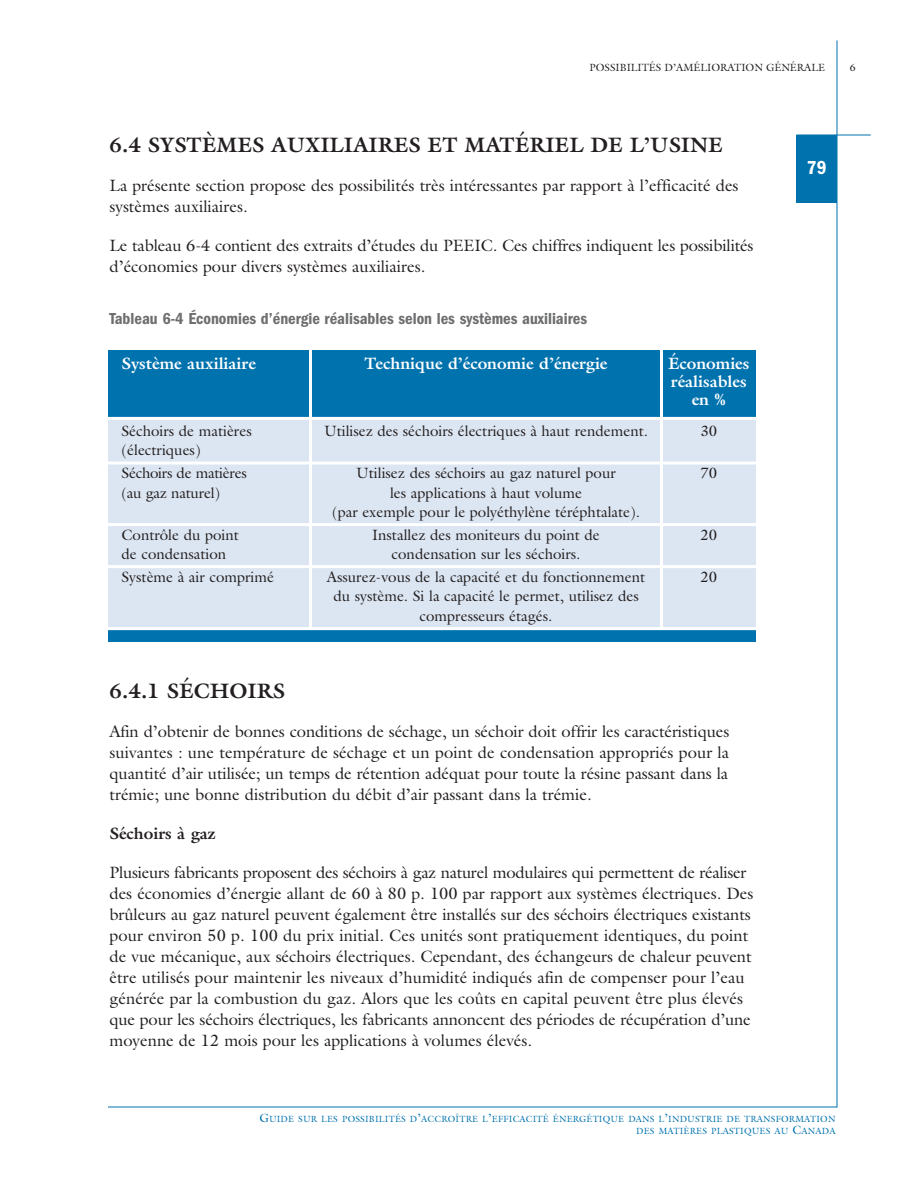
<style>
.page{position:relative;width:918px;height:1188px;background:#fff}
.page>*{position:absolute;margin:0;border:0;box-sizing:border-box;transform-origin:0 0}
.t1{font:700 21px "Galliard";color:#231f20}
.t2{font:600 condensed 19.5px "Franklin Gothic";color:#fff}
.t3{font:16.5px/21px "Galliard";color:#231f20}
.t4{font:700 16.5px/18px "Galliard";color:#fff;text-align:center}
.t5{font:600 condensed 16.5px "Franklin Gothic";color:#6d6e70}
.t6{font:700 16.5px "Galliard";color:#231f20}
.t7{font:15px/19.5px "Galliard";color:#231f20}
.t8{font:10.5px "Galliard";color:#231f20}
.t9{font:9px/12px "Galliard";letter-spacing:.02em;color:#0072ae;text-align:right}
.s1{font-size:12px}
</style>
<div class="page">
<hr style="left:837px;top:40px;width:1px;height:1067px;background:#0072ae">
<div style="left:796px;top:135px;width:41px;height:67px;background:#0072ae"></div>
<hr style="left:796px;top:135px;width:75px;height:1px;background:#0072ae">
<hr style="left:108px;top:1107px;width:729px;height:1px;background:#0072ae">
<div style="left:108px;top:350px;width:648px;height:68px;background:#0072ae"></div>
<div style="left:108px;top:418px;width:648px;height:216px;background:#dce6f2"></div>
<div style="left:108px;top:629px;width:648px;height:13px;background:#0072ae"></div>
<hr style="left:108px;top:462px;width:648px;height:3px;background:#fff">
<hr style="left:108px;top:523px;width:648px;height:3px;background:#fff">
<hr style="left:108px;top:565px;width:648px;height:3px;background:#fff">
<hr style="left:309px;top:350px;width:3px;height:279px;background:#fff">
<hr style="left:660px;top:350px;width:3px;height:278px;background:#fff">
<hr style="left:108px;top:417px;width:648px;height:3px;background:#fff">
<hr style="left:108px;top:627px;width:648px;height:3px;background:#fff">
<p class="t8" style="left:590px;top:63px;width:237px">POSSIBILITÉS D’AMÉLIORATION GÉNÉRALE</p>
<p class="t8" style="left:850px;top:63px;width:7px">6</p>
<p class="t1" style="left:110px;top:136px;width:615px">6.4 SYSTÈMES AUXILIAIRES ET MATÉRIEL DE L’USINE</p>
<p class="t3" style="left:110px;top:176px;width:631px">La présente section propose des possibilités très intéressantes par rapport à l’efficacité des systèmes auxiliaires.</p>
<p class="t3" style="left:110px;top:236px;width:646px">Le tableau 6-4 contient des extraits d’études du PEEIC. Ces chiffres indiquent les possibilités d’économies pour divers systèmes auxiliaires.</p>
<p class="t5" style="left:110px;top:313px;width:479px">Tableau 6-4 Économies d’énergie réalisables selon les systèmes auxiliaires</p>
<p class="t4" style="left:122px;top:356px;width:136px">Système auxiliaire</p>
<p class="t4" style="left:365px;top:356px;width:244px">Technique d’économie d’énergie</p>
<p class="t4" style="left:668px;top:356px;width:83px">Économies réalisables en %</p>
<p class="t7" style="left:122px;top:423px;width:132px">Séchoirs de matières (électriques)</p>
<p class="t7" style="left:122px;top:465px;width:127px">Séchoirs de matières (au gaz naturel)</p>
<p class="t7" style="left:122px;top:526px;width:119px">Contrôle du point de condensation</p>
<p class="t7" style="left:122px;top:568px;width:154px">Système à air comprimé</p>
<p class="t7" style="left:324px;top:423px;width:325px">Utilisez des séchoirs électriques à haut rendement.</p>
<p class="t7" style="left:332px;top:465px;width:310px;text-align:center">Utilisez des séchoirs au gaz naturel pour<br>les applications à haut volume<br>(par exemple pour le polyéthylène téréphtalate).</p>
<p class="t7" style="left:372px;top:526px;width:229px;text-align:center">Installez des moniteurs du point de condensation sur les séchoirs.</p>
<p class="t7" style="left:327px;top:568px;width:320px;text-align:center">Assurez-vous de la capacité et du fonctionnement du système. Si la capacité le permet, utilisez des compresseurs étagés.</p>
<p class="t7" style="left:700px;top:423px;width:18px">30</p>
<p class="t7" style="left:700px;top:465px;width:18px">70</p>
<p class="t7" style="left:700px;top:526px;width:18px">20</p>
<p class="t7" style="left:700px;top:568px;width:18px">20</p>
<p class="t1" style="left:110px;top:682px;width:177px">6.4.1 SÉCHOIRS</p>
<p class="t3" style="left:110px;top:722px;width:621px;text-align:justify">Afin d’obtenir de bonnes conditions de séchage, un séchoir doit offrir les caractéristiques suivantes : une température de séchage et un point de condensation appropriés pour la quantité d’air utilisée; un temps de rétention adéquat pour toute la résine passant dans la trémie; une bonne distribution du débit d’air passant dans la trémie.</p>
<p class="t6" style="left:110px;top:827px;width:108px">Séchoirs à gaz</p>
<p class="t3" style="left:110px;top:863px;width:645px">Plusieurs fabricants proposent des séchoirs à gaz naturel modulaires qui permettent de réaliser des économies d’énergie allant de 60 à 80 p. 100 par rapport aux systèmes électriques. Des brûleurs au gaz naturel peuvent également être installés sur des séchoirs électriques existants pour environ 50 p. 100 du prix initial. Ces unités sont pratiquement identiques, du point de vue mécanique, aux séchoirs électriques. Cependant, des échangeurs de chaleur peuvent être utilisés pour maintenir les niveaux d’humidité indiqués afin de compenser pour l’eau générée par la combustion du gaz. Alors que les coûts en capital peuvent être plus élevés que pour les séchoirs électriques, les fabricants annoncent des périodes de récupération d’une moyenne de 12 mois pour les applications à volumes élevés.</p>
<p class="t2" style="left:807px;top:161px;width:21px">79</p>
<p class="t9" style="left:259px;top:1114px;width:578px"><span class="s1">G</span>UIDE SUR LES POSSIBILITÉS D<span class="s1">’</span>ACCROÎTRE L<span class="s1">’</span>EFFICACITÉ ÉNERGÉTIQUE DANS L<span class="s1">’</span>INDUSTRIE DE TRANSFORMATION<br>DES MATIÈRES PLASTIQUES AU <span class="s1">C</span>ANADA</p>
</div>
